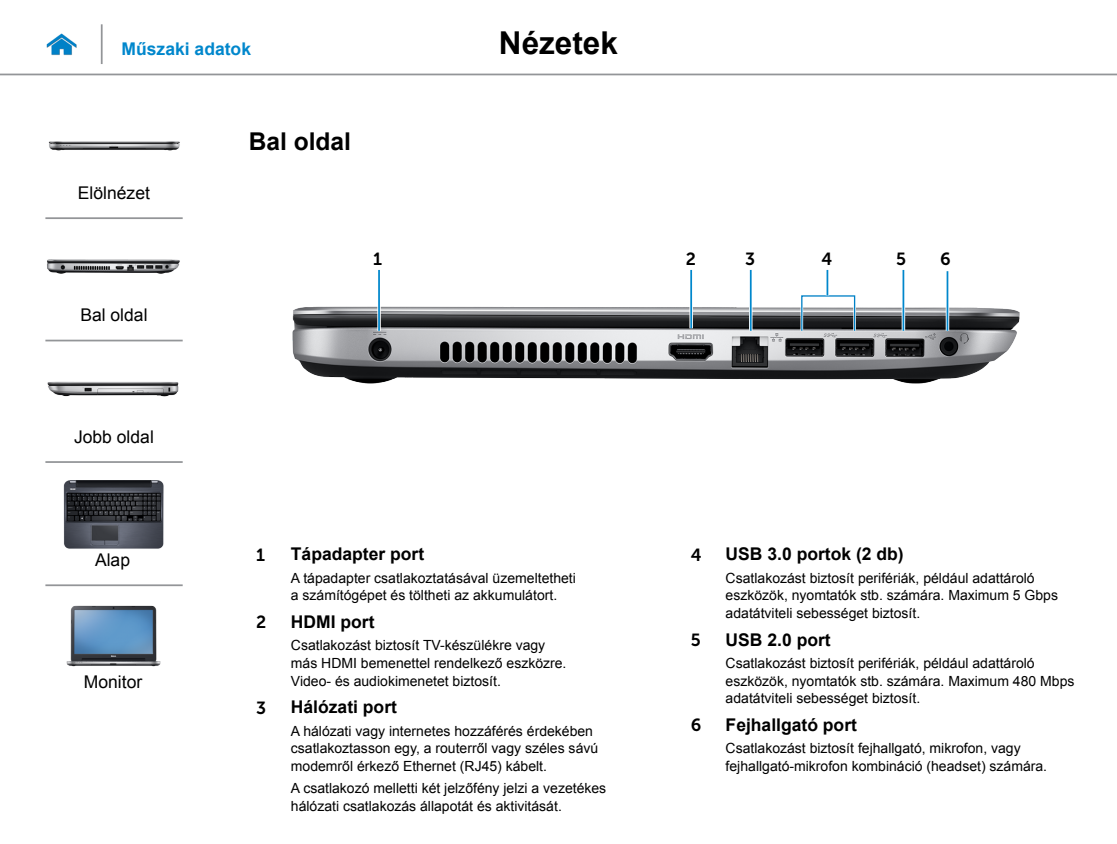
<style>
.page{position:relative;width:1117px;height:844px;background:#fff}
.page>*{position:absolute;margin:0;border:0;box-sizing:border-box;transform-origin:0 0}
.t1{font:700 31.5px "Arial";color:#000}
.Head2{font:700 24.5px "Arial";color:#000}
.Callout_Head{font:700 17.5px "Arial";color:#000}
.t2{font:17.5px "Arial";color:#000}
.t3{font:700 17.5px "Arial";color:#0087cc}
.Callout_Head-2{font:17.5px "Museo Sans For Dell 700";color:#000}
.Callout-L{font:17.5px "Museo Sans For Dell 700";color:#000}
.Callout_description{font:14px/17.5px "Arial";color:#000}
</style>
<div class="page">
<hr style="left:0;top:74px;width:1116px;height:1px;background:#939598">
<img style="left:46px;top:33px;width:31px;height:23px">
<img style="left:292px;top:290px;width:728px;height:94px">
<hr style="left:901px;top:270px;width:3px;height:61px;background:#fff">
<hr style="left:902px;top:270px;width:2px;height:61px;background:#0087cc">
<hr style="left:945px;top:271px;width:3px;height:60px;background:#fff">
<hr style="left:946px;top:271px;width:2px;height:60px;background:#0087cc">
<svg style="left:748px;top:270px;width:4px;height:61px"></svg>
<hr style="left:749px;top:270px;width:2px;height:61px;background:#0087cc">
<hr style="left:689px;top:270px;width:3px;height:58px;background:#fff">
<hr style="left:690px;top:270px;width:2px;height:58px;background:#0087cc">
<svg style="left:377px;top:290px;width:4px;height:41px"></svg>
<hr style="left:378px;top:270px;width:2px;height:61px;background:#0087cc">
<div style="left:800px;top:294px;width:55px;height:38px;border:3px solid #fff"></div>
<div style="left:801px;top:295px;width:54px;height:36px;border:1px solid #0081c6"></div>
<svg style="left:825px;top:270px;width:4px;height:25px"></svg>
<hr style="left:826px;top:270px;width:2px;height:25px;background:#0087cc">
<hr style="left:101px;top:24px;width:2px;height:40px;background:#939598">
<img style="left:48px;top:141px;width:132px;height:10px">
<img style="left:47px;top:259px;width:133px;height:15px">
<img style="left:47px;top:381px;width:132px;height:16px">
<img style="left:64px;top:480px;width:100px;height:69px">
<img style="left:66px;top:605px;width:95px;height:62px">
<hr style="left:45px;top:217px;width:138px;height:2px;background:#939598">
<hr style="left:45px;top:339px;width:138px;height:2px;background:#939598">
<hr style="left:45px;top:461px;width:138px;height:2px;background:#939598">
<hr style="left:45px;top:584px;width:138px;height:2px;background:#939598">
<p class="t3" style="left:122px;top:37px;width:131px">Műszaki adatok</p>
<h1 class="t1" style="left:499px;top:22px;width:121px">Nézetek</h1>
<p class="t2" style="left:78px;top:181px;width:73px">Elölnézet</p>
<p class="t2" style="left:80px;top:303px;width:69px">Bal oldal</p>
<p class="t2" style="left:74px;top:425px;width:81px">Jobb oldal</p>
<p class="t2" style="left:95px;top:548px;width:37px">Alap</p>
<p class="t2" style="left:84px;top:670px;width:60px">Monitor</p>
<p class="Head2" style="left:249px;top:125px;width:104px">Bal oldal</p>
<p class="Callout-L" style="left:373px;top:249px;width:10px">1</p>
<p class="Callout-L" style="left:685px;top:249px;width:12px">2</p>
<p class="Callout-L" style="left:745px;top:249px;width:12px">3</p>
<p class="Callout-L" style="left:821px;top:249px;width:12px">4</p>
<p class="Callout-L" style="left:895px;top:249px;width:11px">5</p>
<p class="Callout-L" style="left:939px;top:249px;width:12px">6</p>
<p class="Callout_Head-2" style="left:256px;top:544px;width:10px">1</p>
<p class="Callout_Head" style="left:291px;top:542px;width:135px">Tápadapter port</p>
<p class="Callout_description" style="left:291px;top:569px;width:286px">A tápadapter csatlakoztatásával üzemeltetheti a számítógépet és töltheti az akkumulátort.</p>
<p class="Callout_Head-2" style="left:256px;top:612px;width:12px">2</p>
<p class="Callout_Head" style="left:291px;top:610px;width:85px">HDMI port</p>
<p class="Callout_description" style="left:291px;top:636px;width:277px">Csatlakozást biztosít TV-készülékre vagy más HDMI bemenettel rendelkező eszközre.<br>Video- és audiokimenetet biztosít.</p>
<p class="Callout_Head-2" style="left:256px;top:697px;width:12px">3</p>
<p class="Callout_Head" style="left:291px;top:695px;width:107px">Hálózati port</p>
<p class="Callout_description" style="left:291px;top:722px;width:309px">A hálózati vagy internetes hozzáférés érdekében csatlakoztasson egy, a routerről vagy széles sávú modemről érkező Ethernet (RJ45) kábelt.</p>
<p class="Callout_description" style="left:291px;top:779px;width:317px">A csatlakozó melletti két jelzőfény jelzi a vezetékes hálózati csatlakozás állapotát és aktivitását.</p>
<p class="Callout_Head-2" style="left:690px;top:544px;width:12px">4</p>
<p class="Callout_Head" style="left:725px;top:542px;width:179px">USB 3.0 portok (2 db)</p>
<p class="Callout_description" style="left:725px;top:569px;width:334px">Csatlakozást biztosít perifériák, például adattároló eszközök, nyomtatók stb. számára. Maximum 5 Gbps adatátviteli sebességet biztosít.</p>
<p class="Callout_Head-2" style="left:690px;top:630px;width:11px">5</p>
<p class="Callout_Head" style="left:725px;top:627px;width:107px">USB 2.0 port</p>
<p class="Callout_description" style="left:725px;top:654px;width:350px">Csatlakozást biztosít perifériák, például adattároló eszközök, nyomtatók stb. számára. Maximum 480 Mbps adatátviteli sebességet biztosít.</p>
<p class="Callout_Head-2" style="left:690px;top:715px;width:12px">6</p>
<p class="Callout_Head" style="left:725px;top:712px;width:133px">Fejhallgató port</p>
<p class="Callout_description" style="left:725px;top:739px;width:323px">Csatlakozást biztosít fejhallgató, mikrofon, vagy fejhallgató-mikrofon kombináció (headset) számára.</p>
</div>
